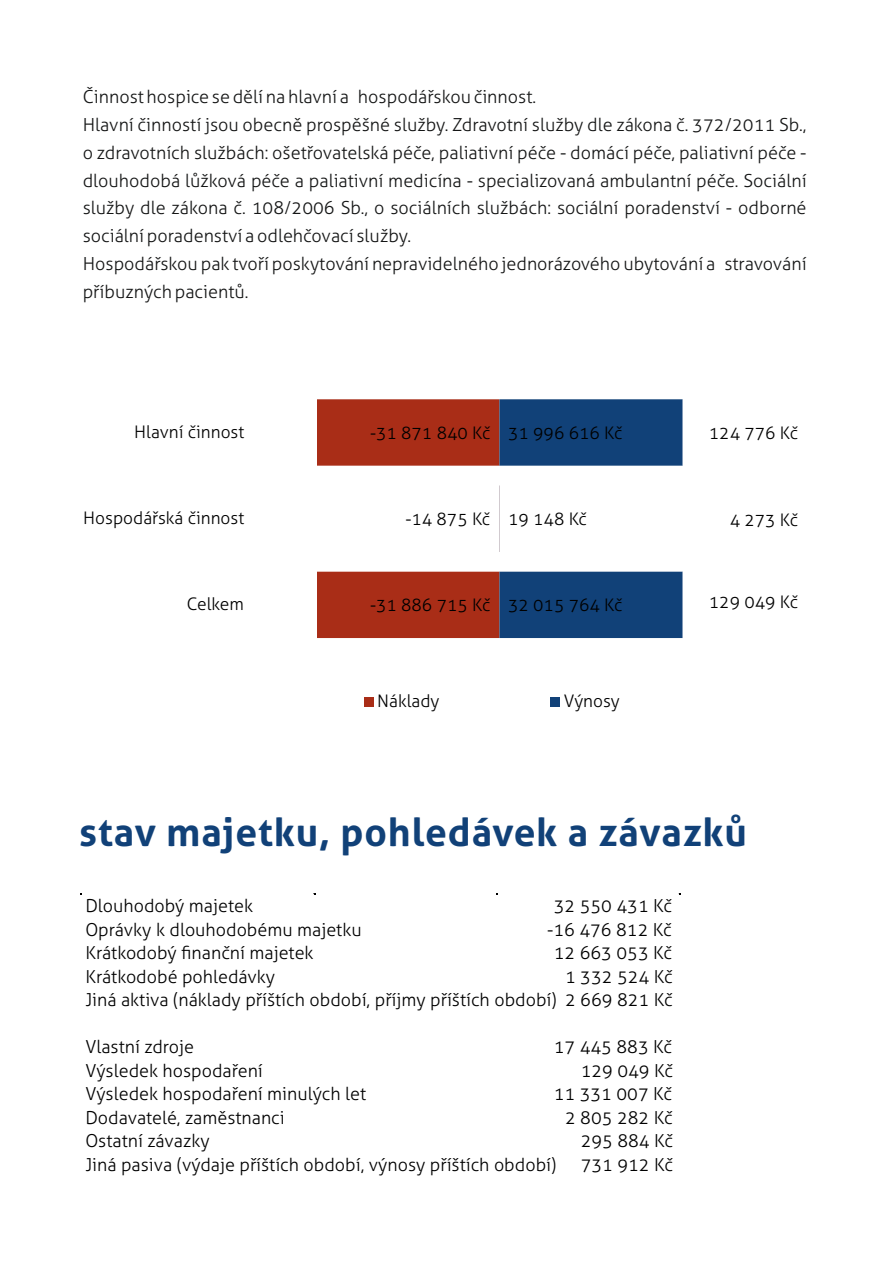
<style>
.page{position:relative;width:893px;height:1263px;background:#fff}
.page>*{position:absolute;margin:0;border:0;box-sizing:border-box;transform-origin:0 0}
.t1{font:700 39px "Aller";letter-spacing:.02em;color:#114178}
.t2{font:300 18px/27.8px "Aller";color:#151616}
.t3{font:300 18px/23.5px "Aller";color:#000;text-align:right}
.t4{font:300 17.25px "Aller";color:#000}
</style>
<div class="page">
<svg style="left:317px;top:399px;width:366px;height:239px"></svg>
<hr style="left:500px;top:486px;width:1px;height:66px;background:#fff">
<div style="left:364px;top:697px;width:9px;height:9px;background:#a92d17"></div>
<div style="left:550px;top:697px;width:10px;height:9px;background:#114178"></div>
<p class="t2" style="left:83px;top:85px;width:725px">Činnost hospice se dělí na hlavní a hospodářskou činnost.<br>Hlavní činností jsou obecně prospěšné služby. Zdravotní služby dle zákona č. 372/2011 Sb., o zdravotních službách: ošetřovatelská péče, paliativní péče - domácí péče, paliativní péče - dlouhodobá lůžková péče a paliativní medicína - specializovaná ambulantní péče. Sociální služby dle zákona č. 108/2006 Sb., o sociálních službách: sociální poradenství - odborné sociální poradenství a odlehčovací služby.<br>Hospodářskou pak tvoří poskytování nepravidelného jednorázového ubytování a stravování příbuzných pacientů.</p>
<p class="t4" style="left:134px;top:425px;width:112px">Hlavní činnost</p>
<p class="t4" style="left:370px;top:426px;width:122px">-31 871 840 Kč</p>
<p class="t4" style="left:508px;top:426px;width:116px">31 996 616 Kč</p>
<p class="t4" style="left:709px;top:426px;width:91px">124 776 Kč</p>
<p class="t4" style="left:83px;top:511px;width:162px">Hospodářská činnost</p>
<p class="t4" style="left:405px;top:512px;width:86px">-14 875 Kč</p>
<p class="t4" style="left:508px;top:512px;width:80px">19 148 Kč</p>
<p class="t4" style="left:730px;top:514px;width:70px">4 273 Kč</p>
<p class="t4" style="left:187px;top:597px;width:59px">Celkem</p>
<p class="t4" style="left:370px;top:598px;width:122px">-31 886 715 Kč</p>
<p class="t4" style="left:508px;top:598px;width:116px">32 015 764 Kč</p>
<p class="t4" style="left:709px;top:595px;width:91px">129 049 Kč</p>
<p class="t4" style="left:377px;top:694px;width:64px">Náklady</p>
<p class="t4" style="left:564px;top:694px;width:58px">Výnosy</p>
<h1 class="t1" style="left:79px;top:817px;width:669px">stav majetku, pohledávek a závazků</h1>
<p class="t3" style="left:85px;top:896px;width:169px">Dlouhodobý majetek</p>
<p class="t3" style="left:554px;top:896px;width:120px">32 550 431 Kč</p>
<p class="t3" style="left:85px;top:919px;width:278px">Oprávky k dlouhodobému majetku</p>
<p class="t3" style="left:547px;top:919px;width:126px">-16 476 812 Kč</p>
<p class="t3" style="left:85px;top:943px;width:230px">Krátkodobý finanční majetek</p>
<p class="t3" style="left:554px;top:943px;width:120px">12 663 053 Kč</p>
<p class="t3" style="left:85px;top:966px;width:191px">Krátkodobé pohledávky</p>
<p class="t3" style="left:85px;top:966px;width:589px">1 332 524 Kč<br>Jiná aktiva (náklady příštích období, příjmy příštích období) 2 669 821 Kč</p>
<p class="t3" style="left:85px;top:1037px;width:110px">Vlastní zdroje</p>
<p class="t3" style="left:554px;top:1037px;width:120px">17 445 883 Kč</p>
<p class="t3" style="left:85px;top:1060px;width:179px">Výsledek hospodaření</p>
<p class="t3" style="left:581px;top:1060px;width:94px">129 049 Kč</p>
<p class="t3" style="left:85px;top:1084px;width:282px">Výsledek hospodaření minulých let</p>
<p class="t3" style="left:554px;top:1084px;width:120px">11 331 007 Kč</p>
<p class="t3" style="left:85px;top:1107px;width:201px">Dodavatelé, zaměstnanci</p>
<p class="t3" style="left:565px;top:1107px;width:109px">2 805 282 Kč</p>
<p class="t3" style="left:85px;top:1131px;width:126px">Ostatní závazky</p>
<p class="t3" style="left:581px;top:1131px;width:94px">295 884 Kč</p>
<p class="t3" style="left:85px;top:1155px;width:472px">Jiná pasiva (výdaje příštích období, výnosy příštích období)</p>
<p class="t3" style="left:581px;top:1155px;width:94px">731 912 Kč</p>
</div>
